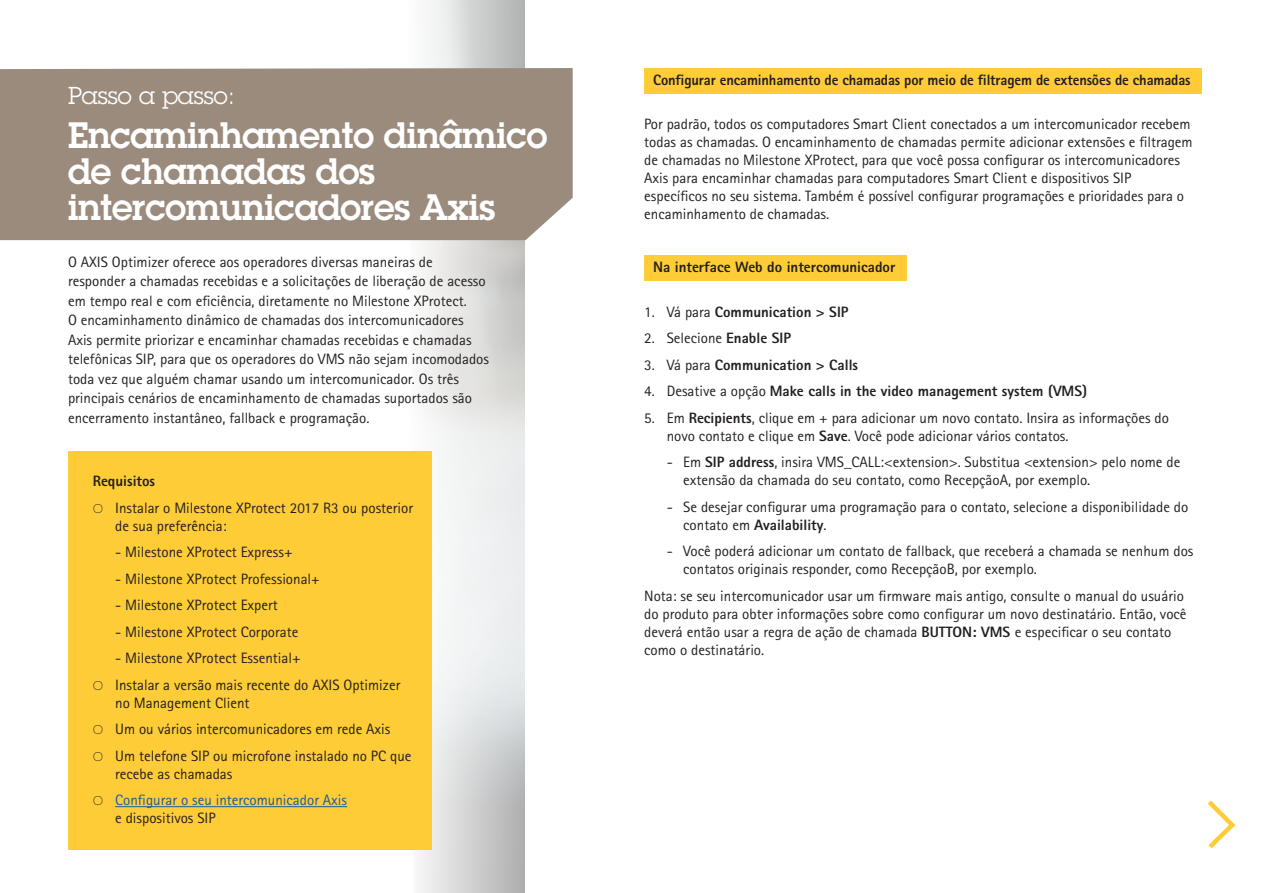
<style>
.page{position:relative;width:1263px;height:893px;background:#fff}
.page>*{position:absolute;margin:0;border:0;box-sizing:border-box;transform-origin:0 0}
.t1{font:600 36px/36px "Lubalin Graph ECG";letter-spacing:-.01em;color:#fff}
.t2{font:24px "Lubalin Graph ECG";color:#fff}
.t3{font:15px/18px "Rotis Sans Serif Pro";color:#231f20}
.t4{font:800 15px "Rotis Sans Serif Pro";color:#231f20}
.t5{font:15px/18px "Rotis Sans Serif Pro";color:#175d9e}
.s1{font-family:"Karbon";font-weight:300}
.s2{font-family:"Karbon";font-weight:300;color:#231f20}
.s3{color:#231f20}
.s4{font-weight:400}
.s5{font-weight:800}
</style>
<div class="page">
<img style="left:408px;top:0;width:118px;height:893px">
<div style="left:68px;top:451px;width:364px;height:398px;background:#fecc37"></div>
<div style="left:644px;top:68px;width:557px;height:26px;background:#fecc37"></div>
<div style="left:644px;top:255px;width:263px;height:26px;background:#fecc37"></div>
<div style="left:0;top:68px;width:573px;height:172px;background:#9a8b7d"></div>
<hr style="left:115px;top:806px;width:232px;height:1px;background:#175d9e">
<svg style="left:1207px;top:800px;width:29px;height:48px"></svg>
<p class="t2" style="left:68px;top:81px;width:169px">Passo a passo:</p>
<p class="t1" style="left:68px;top:117px;width:481px">Encaminhamento dinâmico de chamadas dos intercomunicadores Axis</p>
<p class="t3" style="left:68px;top:252px;width:423px;line-height:19.5px">O AXIS Optimizer oferece aos operadores diversas maneiras de responder a chamadas recebidas e a solicitações de liberação de acesso em tempo real e com eficiência, diretamente no Milestone XProtect.<br>O encaminhamento dinâmico de chamadas dos intercomunicadores Axis permite priorizar e encaminhar chamadas recebidas e chamadas telefônicas SIP, para que os operadores do VMS não sejam incomodados toda vez que alguém chamar usando um intercomunicador. Os três principais cenários de encaminhamento de chamadas suportados são encerramento instantâneo, fallback e programação.</p>
<p class="t4" style="left:93px;top:472px;width:64px">Requisitos</p>
<p class="t3" style="left:115px;top:499px;width:299px;text-indent:-23px"><span class="s1">O</span> Instalar o Milestone XProtect 2017 R3 ou posterior de sua preferência:</p>
<p class="t3" style="left:115px;top:543px;width:179px">- Milestone XProtect Express+</p>
<p class="t3" style="left:115px;top:570px;width:206px">- Milestone XProtect Professional+</p>
<p class="t3" style="left:115px;top:596px;width:164px">- Milestone XProtect Expert</p>
<p class="t3" style="left:115px;top:623px;width:185px">- Milestone XProtect Corporate</p>
<p class="t3" style="left:115px;top:649px;width:187px">- Milestone XProtect Essential+</p>
<p class="t3" style="left:115px;top:676px;width:287px;text-indent:-23px"><span class="s1">O</span> Instalar a versão mais recente do AXIS Optimizer no Management Client</p>
<p class="t3" style="left:93px;top:720px;width:299px"><span class="s1">O</span> Um ou vários intercomunicadores em rede Axis</p>
<p class="t3" style="left:115px;top:747px;width:298px;text-indent:-23px"><span class="s1">O</span> Um telefone SIP ou microfone instalado no PC que recebe as chamadas</p>
<p class="t5" style="left:115px;top:791px;width:233px;text-indent:-23px"><span class="s2">O</span> Configurar o seu intercomunicador Axis <span class="s3">e dispositivos SIP</span></p>
<p class="t4" style="left:653px;top:70px;width:539px">Configurar encaminhamento de chamadas por meio de filtragem de extensões de chamadas</p>
<p class="t3" style="left:644px;top:115px;width:550px">Por padrão, todos os computadores Smart Client conectados a um intercomunicador recebem todas as chamadas. O encaminhamento de chamadas permite adicionar extensões e filtragem de chamadas no Milestone XProtect, para que você possa configurar os intercomunicadores Axis para encaminhar chamadas para computadores Smart Client e dispositivos SIP específicos no seu sistema. Também é possível configurar programações e prioridades para o encaminhamento de chamadas.</p>
<p class="t4" style="left:653px;top:258px;width:244px">Na interface Web do intercomunicador</p>
<p class="t4" style="left:644px;top:302px;width:206px"><span class="s4">1. Vá para</span> Communication &gt; SIP</p>
<p class="t3" style="left:644px;top:329px;width:148px">2. Selecione <span class="s5">Enable SIP</span></p>
<p class="t4" style="left:644px;top:355px;width:215px"><span class="s4">3. Vá para</span> Communication &gt; Calls</p>
<p class="t4" style="left:644px;top:382px;width:444px"><span class="s4">4. Desative a opção</span> Make calls in the video management system (VMS)</p>
<p class="t3" style="left:667px;top:409px;width:504px;text-indent:-22px">5. Em <span class="s5">Recipients</span>, clique em + para adicionar um novo contato. Insira as informações do novo contato e clique em <span class="s5">Save</span>. Você pode adicionar vários contatos.</p>
<p class="t3" style="left:683px;top:453px;width:499px;text-indent:-16px">- Em <span class="s5">SIP address</span>, insira VMS_CALL:&lt;extension&gt;. Substitua &lt;extension&gt; pelo nome de extensão da chamada do seu contato, como RecepçãoA, por exemplo.</p>
<p class="t3" style="left:683px;top:498px;width:507px;text-indent:-16px">- Se desejar configurar uma programação para o contato, selecione a disponibilidade do contato em <span class="s5">Availability</span>.</p>
<p class="t3" style="left:683px;top:542px;width:512px;text-indent:-16px">- Você poderá adicionar um contato de fallback, que receberá a chamada se nenhum dos contatos originais responder, como RecepçãoB, por exemplo.</p>
<p class="t3" style="left:644px;top:587px;width:544px">Nota: se seu intercomunicador usar um firmware mais antigo, consulte o manual do usuário do produto para obter informações sobre como configurar um novo destinatário. Então, você deverá então usar a regra de ação de chamada <span class="s5">BUTTON: VMS</span> e especificar o seu contato como o destinatário.</p>
</div>
